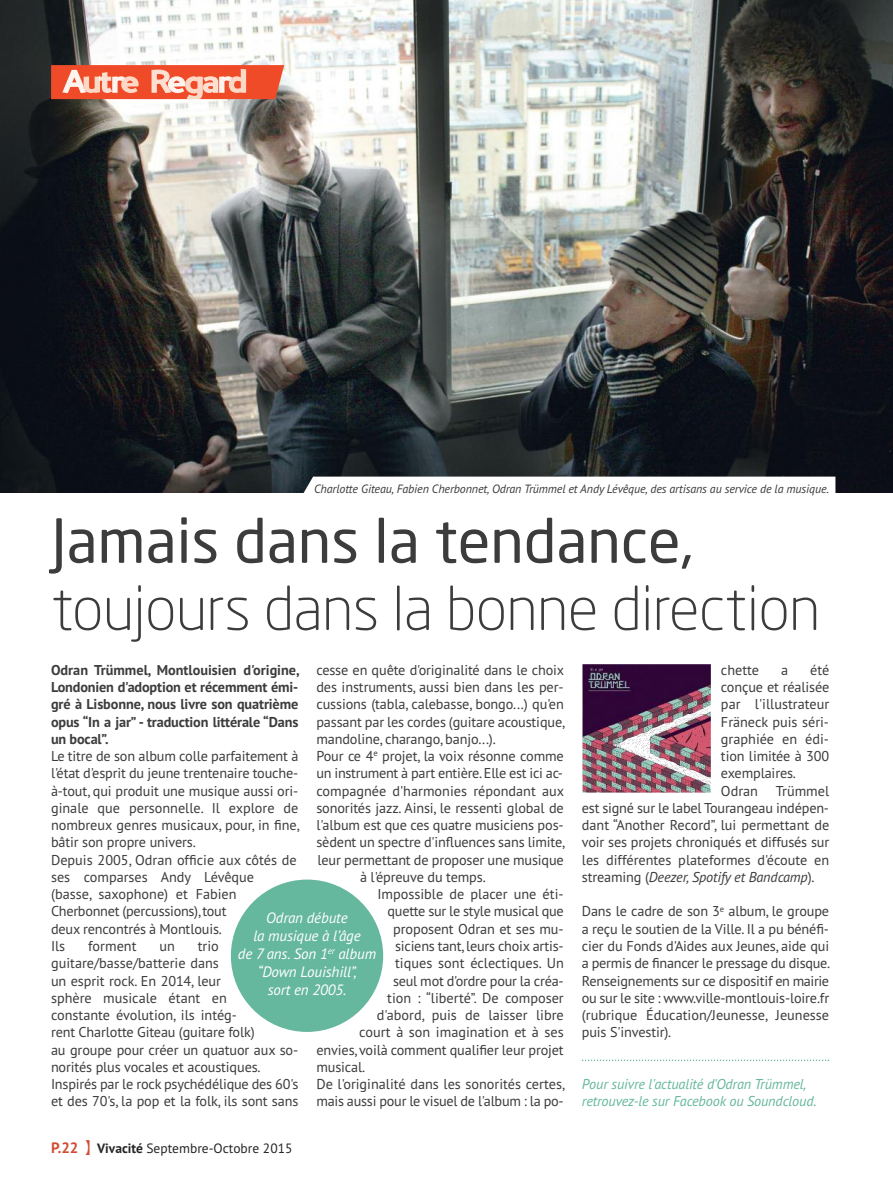
<style>
.page{position:relative;width:893px;height:1191px;background:#fff}
.page>*{position:absolute;margin:0;border:0;box-sizing:border-box;transform-origin:0 0}
.t1{font:300 60px "Neo Sans Std";letter-spacing:-.01em;color:#3d3c3c}
.t2{font:60px "Neo Sans Std";color:#3d3c3c}
.t3{font:italic 15px/18px "PT Sans";letter-spacing:-.01em;color:#fff;text-align:center}
.t4{font:14.25px/17.2px "PT Sans";letter-spacing:-.01em;color:#3d3c3c}
.t5{font:700 14.25px/17.2px "PT Sans";letter-spacing:-.01em;color:#3d3c3c;text-align:justify}
.t6{font:italic 14.25px/17.1px "PT Sans";letter-spacing:-.01em;color:#65b79d}
.t7{font:italic 14.25px "PT Sans";letter-spacing:-.01em;color:#3d3c3c}
.t8{font:13.5px "PT Sans";color:#272627}
.t9{font:italic 12px "PT Sans";letter-spacing:-.01em;color:#3d3c3c}
.s1{font-weight:700;font-size:15px;color:#d14c33}
.s2{font-family:"Li Hei Pro";font-size:15px;color:#d14c33}
.s3{font-weight:700}
.s4{font-style:normal}
</style>
<div class="page">
<img style="left:0;top:0;width:893px;height:492px">
<svg style="left:582px;top:1059px;width:247px;height:2px"></svg>
<svg style="left:51px;top:65px;width:233px;height:35px"></svg>
<div style="left:231px;top:879px;width:152px;height:153px;background:#65b79d;border-radius:50%"></div>
<img style="left:582px;top:664px;width:129px;height:128px">
<svg style="left:293px;top:476px;width:542px;height:17px"></svg>
<p class="t9" style="left:314px;top:481px;width:516px">Charlotte Giteau, Fabien Cherbonnet, Odran Trümmel et Andy Lévêque, des artisans au service de la musique.</p>
<h1 class="t2" style="left:51px;top:518px;width:644px">Jamais dans la tendance,</h1>
<h1 class="t1" style="left:51px;top:585px;width:771px">toujours dans la bonne direction</h1>
<p class="t4" style="left:316px;top:661px;width:249px">cesse en quête d'originalité dans le choix</p>
<p class="t4" style="left:316px;top:678px;width:249px">des instruments, aussi bien dans les per-</p>
<p class="t4" style="left:316px;top:695px;width:249px">cussions (tabla, calebasse, bongo...) qu'en</p>
<p class="t4" style="left:316px;top:712px;width:250px">passant par les cordes (guitare acoustique,</p>
<p class="t4" style="left:316px;top:730px;width:181px">mandoline, charango, banjo...).</p>
<p class="t4" style="left:316px;top:747px;width:249px">Pour ce 4<sup>e</sup> projet, la voix résonne comme</p>
<p class="t4" style="left:316px;top:764px;width:248px">un instrument à part entière.Elle est ici ac-</p>
<p class="t4" style="left:316px;top:781px;width:249px">compagnée d'harmonies répondant aux</p>
<p class="t4" style="left:316px;top:799px;width:249px">sonorités jazz. Ainsi, le ressenti global de</p>
<p class="t4" style="left:316px;top:816px;width:249px">l'album est que ces quatre musiciens pos-</p>
<p class="t4" style="left:316px;top:833px;width:250px">sèdent un spectre d'influences sans limite,</p>
<p class="t4" style="left:318px;top:850px;width:248px">leur permettant de proposer une musique</p>
<p class="t4" style="left:360px;top:868px;width:127px">à l'épreuve du temps.</p>
<p class="t4" style="left:377px;top:885px;width:188px">Impossible de placer une éti-</p>
<p class="t4" style="left:388px;top:902px;width:178px">quette sur le style musical que</p>
<p class="t4" style="left:393px;top:919px;width:172px">proposent Odran et ses mu-</p>
<p class="t4" style="left:395px;top:937px;width:170px">siciens tant,leurs choix artis-</p>
<p class="t4" style="left:395px;top:954px;width:170px">tiques sont éclectiques. Un</p>
<p class="t4" style="left:393px;top:971px;width:172px">seul mot d'ordre pour la créa-</p>
<p class="t4" style="left:387px;top:988px;width:178px">tion : “liberté”. De composer</p>
<p class="t4" style="left:377px;top:1006px;width:188px">d'abord, puis de laisser libre</p>
<p class="t4" style="left:359px;top:1023px;width:206px">court à son imagination et à ses</p>
<p class="t4" style="left:316px;top:1040px;width:249px">envies,voilà comment qualifier leur projet</p>
<p class="t4" style="left:316px;top:1057px;width:50px">musical.</p>
<p class="t4" style="left:316px;top:1075px;width:250px">De l'originalité dans les sonorités certes,</p>
<p class="t4" style="left:316px;top:1092px;width:249px">mais aussi pour le visuel de l'album : la po-</p>
<p class="t5" style="left:51px;top:661px;width:250px">Odran Trümmel, Montlouisien d'origine, Londonien d'adoption et récemment émi&shy;gré à Lisbonne, nous livre son quatrième opus “In a jar” - traduction littérale “Dans un bocal”.</p>
<p class="t4" style="left:51px;top:747px;width:250px">Le titre de son album colle parfaitement à l'état d'esprit du jeune trentenaire touche&shy;à-tout, qui produit une musique aussi ori&shy;ginale que personnelle. Il explore de nombreux genres musicaux, pour, in fine, bâtir son propre univers.<br>Depuis 2005, Odran officie aux côtés de ses comparses Andy Lévêque<br>(basse, saxophone) et Fabien Cherbonnet (percussions),tout<br>deux rencontrés à Montlouis.<br>Ils</p>
<p class="t3" style="left:238px;top:908px;width:140px">Odran débute<br>la musique à l’âge<br>de 7 ans. Son 1<sup>er</sup> album “Down Louishill”,<br>sort en 2005.</p>
<p class="t4" style="left:51px;top:937px;width:249px;text-indent:147px">trio guitare/basse/batterie dans<br>un esprit rock. En 2014, leur<br>sphère musicale étant en<br>constante évolution, ils intég-<br>rent Charlotte Giteau (guitare folk)<br>au groupe pour créer un quatuor aux so&shy;norités plus vocales et acoustiques.<br>Inspirés par le rock psychédélique des 60's et des 70's, la pop et la folk, ils sont sans</p>
<p class="t4" style="left:88px;top:937px;width:50px">forment</p>
<p class="t4" style="left:159px;top:937px;width:17px">un</p>
<p class="t8" style="left:51px;top:1139px;width:243px"><span class="s1">P.22</span> <span class="s2">】</span><span class="s3">Vivacité</span> Septembre-Octobre 2015</p>
<p class="t4" style="left:721px;top:661px;width:40px">chette</p>
<p class="t4" style="left:781px;top:661px;width:9px">a</p>
<p class="t4" style="left:810px;top:661px;width:21px">été</p>
<p class="t4" style="left:721px;top:678px;width:110px">conçue et réalisée</p>
<p class="t4" style="left:721px;top:695px;width:110px">par l'illustrateur</p>
<p class="t4" style="left:721px;top:712px;width:110px">Fräneck puis séri-</p>
<p class="t4" style="left:721px;top:730px;width:110px">graphiée en édi-</p>
<p class="t4" style="left:721px;top:747px;width:110px">tion limitée à 300</p>
<p class="t4" style="left:721px;top:764px;width:77px">exemplaires.</p>
<p class="t4" style="left:721px;top:781px;width:110px">Odran Trümmel</p>
<p class="t4" style="left:582px;top:799px;width:249px">est signé sur le label Tourangeau indépen-</p>
<p class="t4" style="left:582px;top:816px;width:249px">dant “Another Record”, lui permettant de</p>
<p class="t4" style="left:582px;top:833px;width:249px">voir ses projets chroniqués et diffusés sur</p>
<p class="t4" style="left:582px;top:850px;width:249px">les différentes plateformes d'écoute en</p>
<p class="t7" style="left:582px;top:867px;width:234px"><span class="s4">streaming (</span>Deezer, Spotify et Bandcamp<span class="s4">).</span></p>
<p class="t4" style="left:582px;top:902px;width:250px;text-align:justify">Dans le cadre de son 3<sup>e</sup> album, le groupe a reçu le soutien de la Ville. Il a pu bénéfi&shy;cier du Fonds d'Aides aux Jeunes, aide qui a permis de financer le pressage du disque.<br>Renseignements sur ce dispositif en mairie ou sur le site : www.ville-montlouis-loire.fr (rubrique Éducation/Jeunesse, Jeunesse puis S'investir).</p>
<p class="t6" style="left:582px;top:1075px;width:236px">Pour suivre l'actualité d'Odran Trümmel, retrouvez-le sur Facebook ou Soundcloud.</p>
</div>
